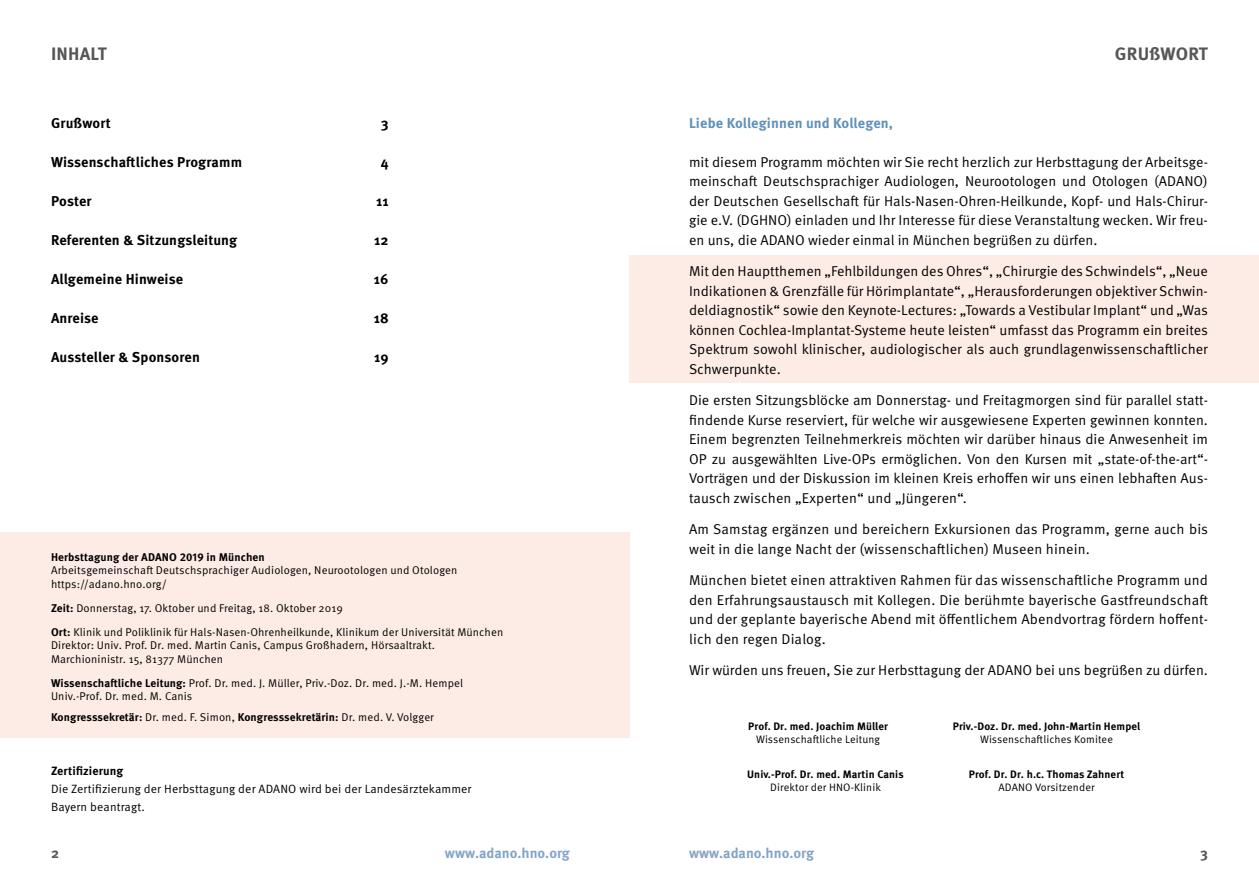
<style>
.page{position:relative;width:1259px;height:893px;background:#fff}
.page>*{position:absolute;margin:0;border:0;box-sizing:border-box;transform-origin:0 0}
.t1{font:700 18px "Meta OT";letter-spacing:.01em;color:#575756}
.t2{font:14.25px/19.5px "Meta OT Norm";color:#000;text-align:justify}
.t3{font:700 14.25px "Meta OT";letter-spacing:.01em;color:#000}
.t4{font:700 14.25px "Meta OT";color:#84a5c7}
.t5{font:700 14.25px "Meta OT";letter-spacing:.01em;color:#5f91b9}
.t6{font:700 14.25px "Meta OT";color:#575756}
.t7{font:12px/18px "Meta OT Norm";letter-spacing:.01em;color:#000}
.t8{font:700 12px "Meta OT";letter-spacing:.01em;color:#000}
.t9{font:11.25px/13.5px "Meta OT Norm";letter-spacing:.01em;color:#000}
.t10{font:700 11.25px "Meta OT";letter-spacing:.01em;color:#000}
.t11{font:700 10.8px "Meta OT";letter-spacing:.01em;color:#000}
.t12{font:10.8px "Meta OT Norm";letter-spacing:.01em;color:#000}
.s1{font-family:"Meta OT";font-weight:700}
.s2{font-family:"Meta OT Norm";font-weight:400}
</style>
<div class="page">
<div style="left:0;top:533px;width:629px;height:205px;background:#fdece5"></div>
<div style="left:629px;top:255px;width:630px;height:128px;background:#fdece5"></div>
<p class="t1" style="left:51px;top:42px;width:57px">INHALT</p>
<p class="t3" style="left:51px;top:114px;width:61px">Grußwort</p>
<p class="t3" style="left:381px;top:114px;width:9px">3</p>
<p class="t3" style="left:51px;top:153px;width:193px">Wissenschaftliches Programm</p>
<p class="t3" style="left:381px;top:153px;width:9px">4</p>
<p class="t3" style="left:51px;top:192px;width:42px">Poster</p>
<p class="t3" style="left:376px;top:192px;width:14px">11</p>
<p class="t3" style="left:51px;top:231px;width:188px">Referenten &amp; Sitzungsleitung</p>
<p class="t3" style="left:374px;top:231px;width:16px">12</p>
<p class="t3" style="left:51px;top:270px;width:134px">Allgemeine Hinweise</p>
<p class="t3" style="left:374px;top:270px;width:16px">16</p>
<p class="t3" style="left:51px;top:309px;width:49px">Anreise</p>
<p class="t3" style="left:374px;top:309px;width:16px">18</p>
<p class="t3" style="left:51px;top:348px;width:150px">Aussteller &amp; Sponsoren</p>
<p class="t3" style="left:374px;top:348px;width:16px">19</p>
<p class="t10" style="left:51px;top:550px;width:215px">Herbsttagung der ADANO 2019 in München</p>
<p class="t9" style="left:51px;top:564px;width:408px">Arbeitsgemeinschaft Deutschsprachiger Audiologen, Neurootologen und Otologen https://adano.hno.org/</p>
<p class="t9" style="left:51px;top:596px;width:454px;line-height:24px"><span class="s1">Zeit:</span> Donnerstag, 17. Oktober und Freitag, 18. Oktober 2019<br><span class="s1">Ort:</span> Klinik und Poliklinik für Hals-Nasen-Ohrenheilkunde, Klinikum der Universität München</p>
<p class="t9" style="left:51px;top:639px;width:386px">Direktor: Univ. Prof. Dr. med. Martin Canis, Campus Großhadern, Hörsaaltrakt.<br>Marchioninistr. 15, 81377 München</p>
<p class="t9" style="left:51px;top:676px;width:414px"><span class="s1">Wissenschaftliche Leitung:</span> Prof. Dr. med. J. Müller, Priv.-Doz. Dr. med. J.-M. Hempel<br>Univ.-Prof. Dr. med. M. Canis</p>
<p class="t10" style="left:51px;top:710px;width:384px">Kongresssekretär: <span class="s2">Dr. med. F. Simon,</span> Kongresssekretärin: <span class="s2">Dr. med. V. Volgger</span></p>
<p class="t8" style="left:51px;top:764px;width:74px">Zertifizierung</p>
<p class="t7" style="left:51px;top:780px;width:422px">Die Zertifizierung der Herbsttagung der ADANO wird bei der Landesärztekammer<br>Bayern beantragt.</p>
<p class="t1" style="left:1115px;top:42px;width:94px">GRUßWORT</p>
<p class="t5" style="left:689px;top:114px;width:206px">Liebe Kolleginnen und Kollegen,</p>
<p class="t2" style="left:689px;top:152px;width:520px">mit diesem Programm möchten wir Sie recht herzlich zur Herbsttagung der Arbeitsge&shy;meinschaft Deutschsprachiger Audiologen, Neurootologen und Otologen (ADANO) der Deutschen Gesellschaft für Hals-Nasen-Ohren-Heilkunde, Kopf- und Hals-Chirur&shy;gie e.V. (DGHNO) einladen und Ihr Interesse für diese Veranstaltung wecken. Wir freu&shy;en uns, die ADANO wieder einmal in München begrüßen zu dürfen.</p>
<p class="t2" style="left:689px;top:262px;width:520px">Mit den Hauptthemen „Fehlbildungen des Ohres“, „Chirurgie des Schwindels“, „Neue Indikationen &amp; Grenzfälle für Hörimplantate“, „Herausforderungen objektiver Schwin&shy;deldiagnostik“ sowie den Keynote-Lectures: „Towards a Vestibular Implant“ und „Was können Cochlea-Implantat-Systeme heute leisten“ umfasst das Programm ein breites Spektrum sowohl klinischer, audiologischer als auch grundlagenwissenschaftlicher Schwerpunkte.</p>
<p class="t2" style="left:689px;top:391px;width:520px">Die ersten Sitzungsblöcke am Donnerstag- und Freitagmorgen sind für parallel statt&shy;findende Kurse reserviert, für welche wir ausgewiesene Experten gewinnen konnten.<br>Einem begrenzten Teilnehmerkreis möchten wir darüber hinaus die Anwesenheit im OP zu ausgewählten Live-OPs ermöglichen. Von den Kursen mit „state-of-the-art“- Vorträgen und der Diskussion im kleinen Kreis erhoffen wir uns einen lebhaften Aus&shy;tausch zwischen „Experten“ und „Jüngeren“.</p>
<p class="t2" style="left:689px;top:520px;width:520px">Am Samstag ergänzen und bereichern Exkursionen das Programm, gerne auch bis weit in die lange Nacht der (wissenschaftlichen) Museen hinein.</p>
<p class="t2" style="left:689px;top:571px;width:520px">München bietet einen attraktiven Rahmen für das wissenschaftliche Programm und den Erfahrungsaustausch mit Kollegen. Die berühmte bayerische Gastfreundschaft und der geplante bayerische Abend mit öffentlichem Abendvortrag fördern hoffent&shy;lich den regen Dialog.</p>
<p class="t2" style="left:689px;top:661px;width:520px">Wir würden uns freuen, Sie zur Herbsttagung der ADANO bei uns begrüßen zu dürfen.</p>
<p class="t11" style="left:748px;top:719px;width:141px">Prof. Dr. med. Joachim Müller</p>
<p class="t12" style="left:756px;top:733px;width:125px">Wissenschaftliche Leitung</p>
<p class="t11" style="left:747px;top:767px;width:158px">Univ.-Prof. Dr. med. Martin Canis</p>
<p class="t12" style="left:770px;top:781px;width:112px">Direktor der HNO-Klinik</p>
<p class="t11" style="left:952px;top:719px;width:189px">Priv.-Doz. Dr. med. John-Martin Hempel</p>
<p class="t12" style="left:980px;top:733px;width:134px">Wissenschaftliches Komitee</p>
<p class="t11" style="left:969px;top:767px;width:157px">Prof. Dr. Dr. h.c. Thomas Zahnert</p>
<p class="t12" style="left:998px;top:781px;width:98px">ADANO Vorsitzender</p>
<p class="t6" style="left:51px;top:844px;width:10px">2</p>
<p class="t4" style="left:445px;top:844px;width:127px">www.adano.hno.org</p>
<p class="t6" style="left:1200px;top:844px;width:9px">3</p>
<p class="t4" style="left:689px;top:844px;width:127px">www.adano.hno.org</p>
</div>
